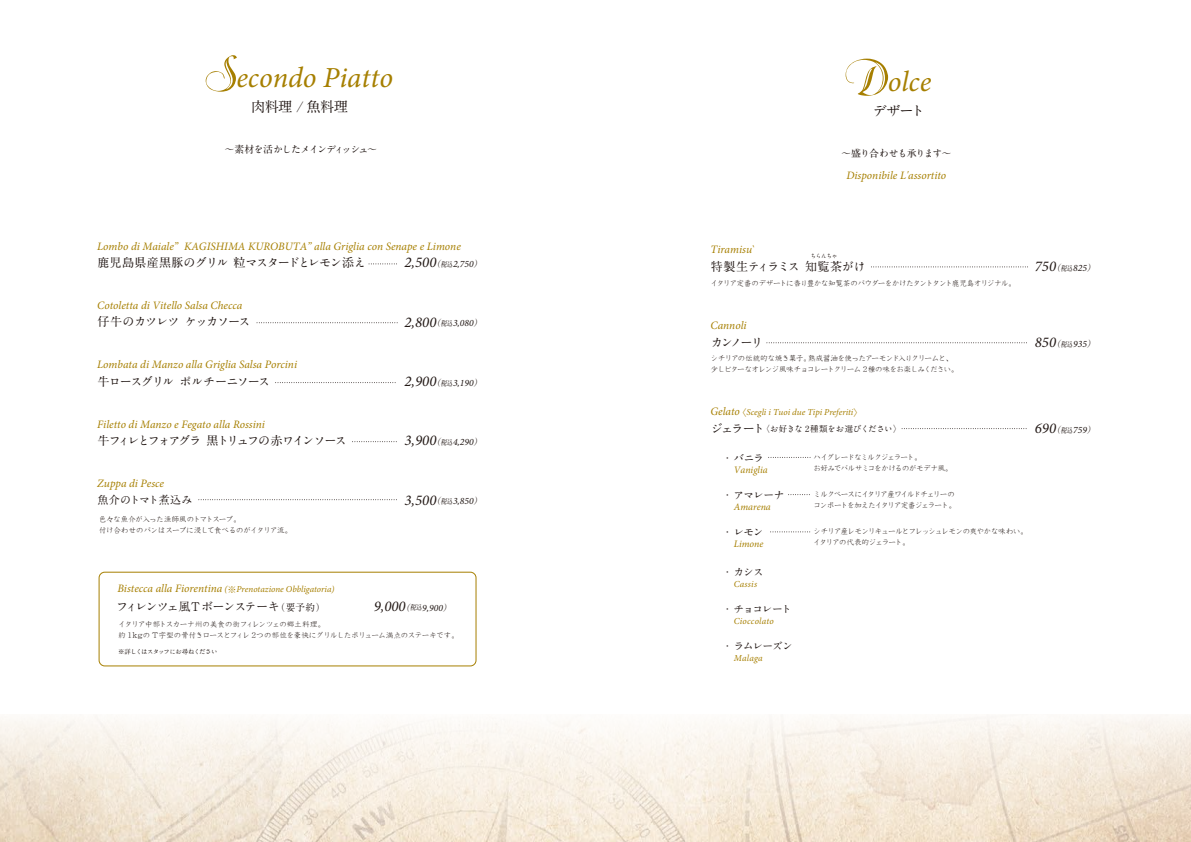
<style>
.page{position:relative;width:1191px;height:842px;background:#fff}
.page>*{position:absolute;margin:0;border:0;box-sizing:border-box;transform-origin:0 0}
.t1{font:italic 29.1px "Minion Pro";color:#a67f00}
.t2{font:italic 14.9px "Minion Pro";color:#221815}
.t3{font:700 14.2px "A1 Mincho Std";letter-spacing:-.045em;color:#221815}
.t4{font:700 12px "A1 Mincho Std";letter-spacing:-.09em;color:#221815}
.t5{font:700 12px "A1 Mincho Std";letter-spacing:-.035em;color:#221815}
.t6{font:700 12px "A1 Mincho Std";letter-spacing:-.14em;color:#221815}
.t7{font:italic 11.3px "Minion Pro";color:#a67f00}
.t8{font:700 11px "A1 Mincho Std";letter-spacing:-.01em;color:#221815}
.t9{font:700 10.6px "A1 Mincho Std";letter-spacing:-.08em;color:#221815}
.t10{font:700 9.9px "A1 Mincho Std";letter-spacing:-.09em;color:#221815}
.t11{font:italic 9.9px "Minion Pro";color:#a67f00}
.t12{font:italic 9.2px "Minion Pro";letter-spacing:.025em;color:#a67f00}
.t13{font:italic 9.1px "Minion Pro";color:#a67f00}
.t14{font:700 8.4px "A1 Mincho Std";letter-spacing:-.025em;color:#221815}
.t15{font:7.8px/11px "DFP Kyo Ka Sho CID W3";letter-spacing:-.105em;color:#221815}
.t16{font:7.8px/11px "DFP Kyo Ka Sho CID W3";letter-spacing:-.07em;color:#221815}
.t17{font:7.8px/11px "DFP Kyo Ka Sho CID W3";letter-spacing:-.075em;color:#221815}
.t18{font:7.8px/11px "DFP Kyo Ka Sho CID W3";letter-spacing:-.125em;color:#221815}
.t19{font:7.8px/11px "DFP Kyo Ka Sho CID W3";letter-spacing:-.135em;color:#221815}
.t20{font:700 6.4px "A1 Mincho Std";letter-spacing:-.1em;color:#221815}
.t21{font:700 5.7px "A1 Mincho Std";letter-spacing:-.065em;color:#221815}
.s1{font-family:"Rechtman";font-style:normal;font-size:58.1px}
.s2{font-family:"A1 Mincho Std";font-weight:700;font-size:8.7px}
.s3{font-family:"A1 Mincho Std";font-weight:700;font-size:7.3px}
.s4{font-size:9.7px}
.s5{font-size:11.3px}
.s6{font-family:"Koz Go Pr 6 N";font-style:normal}
.s7{font-size:9.6px}
.s8{font-size:12px}
</style>
<div class="page">
<img style="left:0;top:715px;width:1191px;height:127px">
<svg style="left:276px;top:382px;width:120px;height:1px"></svg>
<svg style="left:369px;top:264px;width:28px;height:1px"></svg>
<svg style="left:257px;top:323px;width:138px;height:1px"></svg>
<svg style="left:352px;top:441px;width:45px;height:1px"></svg>
<svg style="left:767px;top:343px;width:260px;height:1px"></svg>
<svg style="left:902px;top:428px;width:125px;height:1px"></svg>
<svg style="left:199px;top:499px;width:198px;height:1px"></svg>
<svg style="left:770px;top:532px;width:40px;height:1px"></svg>
<svg style="left:788px;top:494px;width:22px;height:1px"></svg>
<svg style="left:768px;top:457px;width:42px;height:1px"></svg>
<div style="left:99px;top:572px;width:377px;height:94px;border:1px solid #a67f00;border-radius:6px"></div>
<svg style="left:871px;top:267px;width:157px;height:1px"></svg>
<h1 class="t1" style="left:204px;top:58px;width:190px"><span class="s1">S</span>econdo Piatto</h1>
<h1 class="t1" style="left:843px;top:62px;width:89px"><span class="s1">D</span>olce</h1>
<p class="t3" style="left:251px;top:95px;width:98px">肉料理 / 魚料理</p>
<p class="t3" style="left:872px;top:99px;width:54px">デザート</p>
<p class="t10" style="left:224px;top:141px;width:154px">～素材を活かしたメインディッシュ～</p>
<p class="t10" style="left:841px;top:145px;width:112px">～盛り合わせも承ります～</p>
<p class="t7" style="left:846px;top:168px;width:101px">Disponibile L'assortito</p>
<p class="t7" style="left:97px;top:238px;width:365px">Lombo di Maiale” KAGISHIMA KUROBUTA” alla Griglia con Senape e Limone</p>
<p class="t5" style="left:97px;top:253px;width:270px">鹿児島県産黒豚のグリル 粒マスタードとレモン添え</p>
<h2 class="t2" style="left:404px;top:252px;width:82px">2,500<span class="s2">（</span><span class="s3">税込</span><span class="s4">2,750</span><span class="s2">）</span></h2>
<p class="t7" style="left:97px;top:297px;width:147px">Cotoletta di Vitello Salsa Checca</p>
<p class="t4" style="left:97px;top:312px;width:155px">仔牛のカツレツ ケッカソース</p>
<h2 class="t2" style="left:404px;top:312px;width:82px">2,800<span class="s2">（</span><span class="s3">税込</span><span class="s4">3,080</span><span class="s2">）</span></h2>
<p class="t7" style="left:97px;top:357px;width:201px">Lombata di Manzo alla Griglia Salsa Porcini</p>
<p class="t4" style="left:97px;top:372px;width:174px">牛ロースグリル ポルチーニソース</p>
<h2 class="t2" style="left:404px;top:371px;width:82px">2,900<span class="s2">（</span><span class="s3">税込</span><span class="s4">3,190</span><span class="s2">）</span></h2>
<p class="t7" style="left:97px;top:416px;width:169px">Filetto di Manzo e Fegato alla Rossini</p>
<p class="t6" style="left:97px;top:430px;width:251px">牛フィレとフォアグラ 黒トリュフの赤ワインソース</p>
<h2 class="t2" style="left:404px;top:430px;width:82px">3,900<span class="s2">（</span><span class="s3">税込</span><span class="s4">4,290</span><span class="s2">）</span></h2>
<p class="t7" style="left:97px;top:475px;width:68px">Zuppa di Pesce</p>
<p class="t8" style="left:97px;top:491px;width:96px">魚介のトマト煮込み</p>
<h2 class="t2" style="left:404px;top:490px;width:82px">3,500<span class="s2">（</span><span class="s3">税込</span><span class="s4">3,850</span><span class="s2">）</span></h2>
<p class="t17" style="left:99px;top:514px;width:196px">色々な魚介が入った漁師風のトマトスープ。<br>付け合わせのパンはスープに浸して食べるのがイタリア流。</p>
<p class="t13" style="left:117px;top:583px;width:219px"><span class="s5">Bistecca alla Fiorentina</span> (<span class="s6">※</span>Prenotazione Obbligatoria)</p>
<p class="t4" style="left:116px;top:597px;width:211px">フィレンツェ風Ｔボーンステーキ<span class="s7">（要予約）</span></p>
<h2 class="t2" style="left:374px;top:596px;width:82px">9,000<span class="s2">（</span><span class="s3">税込</span><span class="s4">9,900</span><span class="s2">）</span></h2>
<p class="t20" style="left:118px;top:646px;width:101px">※詳しくはスタッフにお尋ねください</p>
<p class="t16" style="left:118px;top:619px;width:343px">イタリア中部トスカーナ州の美食の街フィレンツェの郷土料理。<br>約 1kgの T字型の骨付きロースとフィレ 2つの部位を豪快にグリルしたボリューム満点のステーキです。</p>
<p class="t7" style="left:710px;top:242px;width:46px">Tiramisu`</p>
<p class="t5" style="left:710px;top:256px;width:156px">特製生ティラミス 知覧茶がけ</p>
<h2 class="t2" style="left:1034px;top:256px;width:65px">750<span class="s2">（</span><span class="s3">税込</span><span class="s4">825</span><span class="s2">）</span></h2>
<p class="t15" style="left:710px;top:277px;width:307px">イタリア定番のデザートに香り豊かな知覧茶のパウダーをかけたタントタント鹿児島オリジナル。</p>
<p class="t21" style="left:810px;top:251px;width:28px">ちらんちゃ</p>
<p class="t7" style="left:710px;top:318px;width:38px">Cannoli</p>
<p class="t4" style="left:710px;top:332px;width:54px">カンノーリ</p>
<h2 class="t2" style="left:1034px;top:332px;width:65px">850<span class="s2">（</span><span class="s3">税込</span><span class="s4">935</span><span class="s2">）</span></h2>
<p class="t15" style="left:710px;top:352px;width:250px">シチリアの伝統的な焼き菓子。熟成醤油を使ったアーモンド入りクリームと、少しビターなオレンジ風味チョコレートクリーム 2種の味をお楽しみください。</p>
<p class="t13" style="left:710px;top:406px;width:153px"><span class="s5">Gelato</span><span class="s6">〈</span>Scegli i Tuoi due Tipi Preferiti<span class="s6">〉</span></p>
<p class="t14" style="left:710px;top:422px;width:192px"><span class="s8">ジェラート</span>〈お好きな 2種類をお選びください〉</p>
<h2 class="t2" style="left:1034px;top:418px;width:65px">690<span class="s2">（</span><span class="s3">税込</span><span class="s4">759</span><span class="s2">）</span></h2>
<p class="t9" style="left:722px;top:449px;width:43px">・バニラ</p>
<p class="t9" style="left:722px;top:486px;width:64px">・アマレーナ</p>
<p class="t9" style="left:722px;top:523px;width:43px">・レモン</p>
<p class="t11" style="left:734px;top:463px;width:35px">Vaniglia</p>
<p class="t11" style="left:734px;top:500px;width:38px">Amarena</p>
<p class="t11" style="left:734px;top:537px;width:31px">Limone</p>
<p class="t9" style="left:722px;top:563px;width:43px">・カシス</p>
<p class="t9" style="left:722px;top:600px;width:71px">・チョコレート</p>
<p class="t9" style="left:722px;top:637px;width:72px">・ラムレーズン</p>
<p class="t12" style="left:734px;top:578px;width:25px">Cassis</p>
<p class="t12" style="left:734px;top:615px;width:42px">Cioccolato</p>
<p class="t12" style="left:734px;top:652px;width:30px">Malaga</p>
<p class="t15" style="left:813px;top:451px;width:141px">ハイグレードなミルクジェラート。<br>お好みでバルサミコをかけるのがモデナ風。</p>
<p class="t19" style="left:813px;top:488px;width:145px">ミルクベースにイタリア産ワイルドチェリーのコンポートを加えたイタリア定番ジェラート。</p>
<p class="t18" style="left:813px;top:525px;width:217px">シチリア産レモンリキュールとフレッシュレモンの爽やかな味わい。イタリアの代表的ジェラート。</p>
</div>
